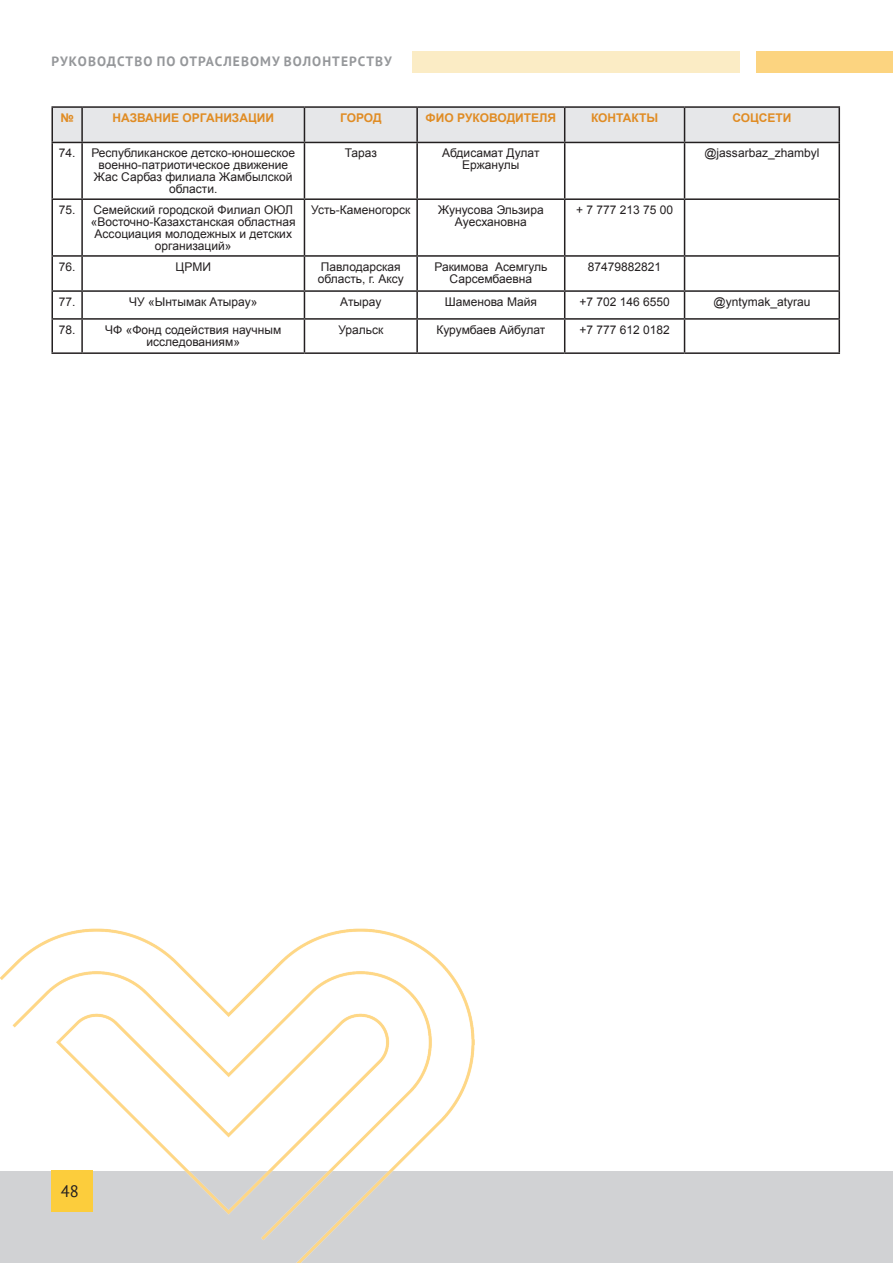
<style>
.page{position:relative;width:893px;height:1263px;background:#fff}
.page>*{position:absolute;margin:0;border:0;box-sizing:border-box;transform-origin:0 0}
.t1{font:16.5px "PT Sans";color:#231f20}
.t2{font:700 13.5px "PT Sans";letter-spacing:.08em;color:#95979a}
.джакоб{font:12px/12px "Arial";color:#231f20;text-align:center}
.джакоб-2{font:700 12px "Arial";color:#e08c24}
</style>
<div class="page">
<div style="left:1px;top:1171px;width:892px;height:91px;background:#d1d2d4"></div>
<img style="left:0;top:928px;width:474px;height:334px">
<div style="left:413px;top:51px;width:327px;height:21px;background:#fbecc5"></div>
<div style="left:756px;top:51px;width:137px;height:21px;background:#fcd480"></div>
<div style="left:53px;top:108px;width:785px;height:34px;background:#e6e7e9"></div>
<hr style="left:51px;top:106px;width:31px;height:2px;background:#231f20">
<hr style="left:51px;top:108px;width:2px;height:34px;background:#231f20">
<hr style="left:82px;top:106px;width:222px;height:2px;background:#231f20">
<hr style="left:81px;top:108px;width:2px;height:34px;background:#231f20">
<hr style="left:304px;top:106px;width:113px;height:2px;background:#231f20">
<hr style="left:304px;top:108px;width:1px;height:34px;background:#231f20">
<hr style="left:417px;top:106px;width:148px;height:2px;background:#231f20">
<hr style="left:416px;top:108px;width:2px;height:34px;background:#231f20">
<hr style="left:565px;top:106px;width:119px;height:2px;background:#231f20">
<hr style="left:564px;top:108px;width:1px;height:34px;background:#231f20">
<hr style="left:684px;top:106px;width:156px;height:2px;background:#231f20">
<hr style="left:684px;top:108px;width:1px;height:34px;background:#231f20">
<hr style="left:838px;top:108px;width:2px;height:34px;background:#231f20">
<hr style="left:51px;top:142px;width:31px;height:1px;background:#231f20">
<hr style="left:51px;top:143px;width:2px;height:55px;background:#231f20">
<hr style="left:82px;top:142px;width:222px;height:1px;background:#231f20">
<hr style="left:81px;top:143px;width:2px;height:55px;background:#231f20">
<hr style="left:304px;top:142px;width:113px;height:1px;background:#231f20">
<hr style="left:304px;top:143px;width:1px;height:55px;background:#231f20">
<hr style="left:417px;top:142px;width:148px;height:1px;background:#231f20">
<hr style="left:416px;top:143px;width:2px;height:55px;background:#231f20">
<hr style="left:565px;top:142px;width:119px;height:1px;background:#231f20">
<hr style="left:564px;top:143px;width:1px;height:55px;background:#231f20">
<hr style="left:684px;top:142px;width:156px;height:1px;background:#231f20">
<hr style="left:684px;top:143px;width:1px;height:55px;background:#231f20">
<hr style="left:838px;top:143px;width:2px;height:55px;background:#231f20">
<hr style="left:51px;top:198px;width:31px;height:2px;background:#231f20">
<hr style="left:51px;top:200px;width:2px;height:55px;background:#231f20">
<hr style="left:82px;top:198px;width:222px;height:2px;background:#231f20">
<hr style="left:81px;top:200px;width:2px;height:55px;background:#231f20">
<hr style="left:304px;top:198px;width:113px;height:2px;background:#231f20">
<hr style="left:304px;top:200px;width:1px;height:55px;background:#231f20">
<hr style="left:417px;top:198px;width:148px;height:2px;background:#231f20">
<hr style="left:416px;top:200px;width:2px;height:55px;background:#231f20">
<hr style="left:565px;top:198px;width:119px;height:2px;background:#231f20">
<hr style="left:564px;top:200px;width:1px;height:55px;background:#231f20">
<hr style="left:684px;top:198px;width:156px;height:2px;background:#231f20">
<hr style="left:684px;top:200px;width:1px;height:55px;background:#231f20">
<hr style="left:838px;top:200px;width:2px;height:55px;background:#231f20">
<hr style="left:51px;top:255px;width:31px;height:2px;background:#231f20">
<hr style="left:51px;top:257px;width:2px;height:33px;background:#231f20">
<hr style="left:82px;top:255px;width:222px;height:2px;background:#231f20">
<hr style="left:81px;top:257px;width:2px;height:33px;background:#231f20">
<hr style="left:304px;top:255px;width:113px;height:2px;background:#231f20">
<hr style="left:304px;top:257px;width:1px;height:33px;background:#231f20">
<hr style="left:417px;top:255px;width:148px;height:2px;background:#231f20">
<hr style="left:416px;top:257px;width:2px;height:33px;background:#231f20">
<hr style="left:565px;top:255px;width:119px;height:2px;background:#231f20">
<hr style="left:564px;top:257px;width:1px;height:33px;background:#231f20">
<hr style="left:684px;top:255px;width:156px;height:2px;background:#231f20">
<hr style="left:684px;top:257px;width:1px;height:33px;background:#231f20">
<hr style="left:838px;top:257px;width:2px;height:33px;background:#231f20">
<hr style="left:51px;top:290px;width:31px;height:2px;background:#231f20">
<hr style="left:51px;top:292px;width:2px;height:26px;background:#231f20">
<hr style="left:82px;top:290px;width:222px;height:2px;background:#231f20">
<hr style="left:81px;top:292px;width:2px;height:26px;background:#231f20">
<hr style="left:304px;top:290px;width:113px;height:2px;background:#231f20">
<svg style="left:304px;top:292px;width:1px;height:26px"></svg>
<hr style="left:417px;top:290px;width:148px;height:2px;background:#231f20">
<hr style="left:416px;top:292px;width:2px;height:26px;background:#231f20">
<hr style="left:565px;top:290px;width:119px;height:2px;background:#231f20">
<svg style="left:564px;top:292px;width:1px;height:26px"></svg>
<hr style="left:684px;top:290px;width:156px;height:2px;background:#231f20">
<svg style="left:684px;top:292px;width:1px;height:26px"></svg>
<hr style="left:838px;top:292px;width:2px;height:26px;background:#231f20">
<hr style="left:51px;top:318px;width:31px;height:2px;background:#231f20">
<hr style="left:51px;top:320px;width:2px;height:32px;background:#231f20">
<hr style="left:82px;top:318px;width:222px;height:2px;background:#231f20">
<hr style="left:81px;top:320px;width:2px;height:32px;background:#231f20">
<hr style="left:304px;top:318px;width:113px;height:2px;background:#231f20">
<hr style="left:304px;top:320px;width:1px;height:32px;background:#231f20">
<hr style="left:417px;top:318px;width:148px;height:2px;background:#231f20">
<hr style="left:416px;top:320px;width:2px;height:32px;background:#231f20">
<hr style="left:565px;top:318px;width:119px;height:2px;background:#231f20">
<hr style="left:564px;top:320px;width:1px;height:32px;background:#231f20">
<hr style="left:684px;top:318px;width:156px;height:2px;background:#231f20">
<hr style="left:684px;top:320px;width:1px;height:32px;background:#231f20">
<hr style="left:838px;top:320px;width:2px;height:32px;background:#231f20">
<hr style="left:51px;top:352px;width:31px;height:2px;background:#231f20">
<hr style="left:82px;top:352px;width:222px;height:2px;background:#231f20">
<hr style="left:304px;top:352px;width:113px;height:2px;background:#231f20">
<hr style="left:417px;top:352px;width:148px;height:2px;background:#231f20">
<hr style="left:565px;top:352px;width:119px;height:2px;background:#231f20">
<hr style="left:684px;top:352px;width:156px;height:2px;background:#231f20">
<p class="t2" style="left:52px;top:53px;width:342px">РУКОВОДСТВО ПО ОТРАСЛЕВОМУ ВОЛОНТЕРСТВУ</p>
<p class="джакоб-2" style="left:60px;top:110px;width:15px">№</p>
<p class="джакоб-2" style="left:112px;top:110px;width:163px">НАЗВАНИЕ ОРГАНИЗАЦИИ</p>
<p class="джакоб-2" style="left:340px;top:110px;width:43px">ГОРОД</p>
<p class="джакоб-2" style="left:426px;top:110px;width:132px">ФИО РУКОВОДИТЕЛЯ</p>
<p class="джакоб-2" style="left:591px;top:110px;width:69px">КОНТАКТЫ</p>
<p class="джакоб-2" style="left:732px;top:110px;width:61px">СОЦСЕТИ</p>
<p class="джакоб" style="left:59px;top:147px;width:18px">74.</p>
<p class="джакоб" style="left:91px;top:147px;width:205px">Республиканское детско-юношеское военно-патриотическое движение<br>Жас Сарбаз филиала Жамбылской области.</p>
<p class="джакоб" style="left:345px;top:147px;width:34px">Тараз</p>
<p class="джакоб" style="left:442px;top:147px;width:99px">Абдисамат Дулат<br>Ержанулы</p>
<p class="джакоб" style="left:704px;top:147px;width:116px">@jassarbaz_zhambyl</p>
<p class="джакоб" style="left:59px;top:204px;width:18px">75.</p>
<p class="джакоб" style="left:91px;top:204px;width:206px">Семейский городской Филиал ОЮЛ «Восточно-Казахстанская областная<br>Ассоциация молодежных и детских организаций»</p>
<p class="джакоб" style="left:311px;top:204px;width:101px">Усть-Каменогорск</p>
<p class="джакоб" style="left:438px;top:204px;width:107px">Жунусова Эльзира<br>Ауесхановна</p>
<p class="джакоб" style="left:576px;top:204px;width:99px">+ 7 777 213 75 00</p>
<p class="джакоб" style="left:59px;top:261px;width:18px">76.</p>
<p class="джакоб" style="left:176px;top:261px;width:37px">ЦРМИ</p>
<p class="джакоб" style="left:318px;top:261px;width:88px;text-align:left">Павлодарская область, г. Аксу</p>
<p class="джакоб" style="left:434px;top:261px;width:115px">Ракимова Асемгуль<br>Сарсембаевна</p>
<p class="джакоб" style="left:588px;top:261px;width:75px">87479882821</p>
<p class="джакоб" style="left:59px;top:296px;width:18px">77.</p>
<p class="джакоб" style="left:129px;top:296px;width:130px">ЧУ «Ынтымак Атырау»</p>
<p class="джакоб" style="left:340px;top:296px;width:43px">Атырау</p>
<p class="джакоб" style="left:445px;top:296px;width:94px">Шаменова Майя</p>
<p class="джакоб" style="left:579px;top:296px;width:92px">+7 702 146 6550</p>
<p class="джакоб" style="left:713px;top:296px;width:98px">@yntymak_atyrau</p>
<p class="джакоб" style="left:59px;top:324px;width:18px">78.</p>
<p class="джакоб" style="left:105px;top:324px;width:178px">ЧФ «Фонд содействия научным исследованиям»</p>
<p class="джакоб" style="left:338px;top:324px;width:46px">Уральск</p>
<p class="джакоб" style="left:436px;top:324px;width:110px">Курумбаев Айбулат</p>
<p class="джакоб" style="left:579px;top:324px;width:92px">+7 777 612 0182</p>
<h1 class="t1" style="left:61px;top:1180px;width:19px">48</h1>
</div>
